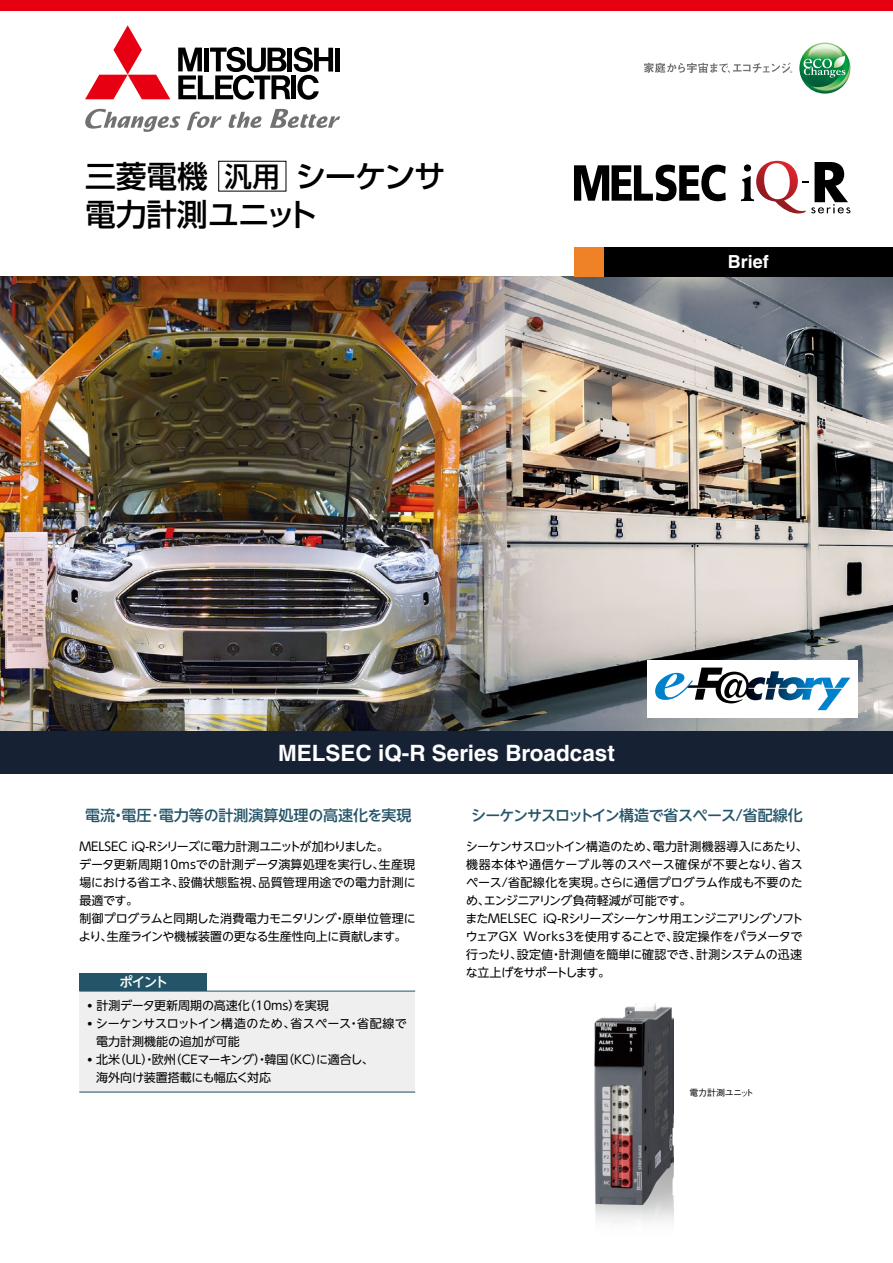
<style>
.page{position:relative;width:893px;height:1263px;background:#fff}
.page>*{position:absolute;margin:0;border:0;box-sizing:border-box;transform-origin:0 0}
.t1{font:500 30.75px/38.1px "Shin Go Pro";letter-spacing:-.005em;color:#000}
.t2{font:700 22.5px "Helvetica LT Std";color:#fff}
.t3{font:700 18px "Helvetica LT Std";color:#fff}
.t4{font:500 15px "UD Shin Go NT Pro";letter-spacing:-.06em;color:#245468}
.t5{font:500 15px "UD Shin Go NT Pro";letter-spacing:-.01em;color:#245468}
.t6{font:500 13.5px "UD Shin Go NT Pro";color:#fff}
.t7{font:12px/18px "UD Shin Go NT Pro";letter-spacing:-.01em;color:#000}
.t8{font:500 9px "Gothic BBB Pro";letter-spacing:-.03em;color:#000}
.s1{font-size:27.9px}
.s2{font-family:"Helvetica LT Std"}
</style>
<div class="page">
<svg style="left:187px;top:112px;width:35px;height:18px"></svg>
<svg style="left:270px;top:109px;width:70px;height:19px"></svg>
<svg style="left:85px;top:109px;width:95px;height:23px"></svg>
<svg style="left:229px;top:112px;width:33px;height:16px"></svg>
<svg style="left:85px;top:25px;width:85px;height:74px"></svg>
<div style="left:335px;top:48px;width:5px;height:24px;background:#000"></div>
<svg style="left:178px;top:47px;width:155px;height:53px"></svg>
<img style="left:799px;top:43px;width:51px;height:51px">
<svg style="left:804px;top:56px;width:41px;height:22px"></svg>
<svg style="left:644px;top:63px;width:148px;height:10px"></svg>
<img style="left:0;top:276px;width:893px;height:455px">
<div style="left:647px;top:660px;width:211px;height:58px;background:#fff"></div>
<svg style="left:655px;top:668px;width:195px;height:42px"></svg>
<img style="left:594px;top:1004px;width:79px;height:219px">
<div style="left:0;top:731px;width:893px;height:43px;background:#162134"></div>
<div style="left:604px;top:247px;width:289px;height:29px;background:#000"></div>
<div style="left:574px;top:247px;width:30px;height:29px;background:#ef8127"></div>
<svg style="left:574px;top:165px;width:152px;height:36px"></svg>
<svg style="left:741px;top:161px;width:109px;height:52px"></svg>
<div style="left:79px;top:973px;width:128px;height:18px;background:#245468"></div>
<div style="left:79px;top:991px;width:336px;height:101px;background:#efefef"></div>
<hr style="left:79px;top:991px;width:128px;height:1px;background:#245468">
<hr style="left:207px;top:991px;width:208px;height:1px;background:#245468">
<hr style="left:79px;top:1092px;width:128px;height:1px;background:#245468">
<hr style="left:207px;top:1092px;width:208px;height:1px;background:#245468">
<div style="left:0;top:0;width:893px;height:10px;background:#e60012"></div>
<h1 class="t1" style="left:85px;top:153px;width:362px">三菱電機 <span class="s1">汎用</span> シーケンサ電力計測ユニット</h1>
<h3 class="t3" style="left:728px;top:250px;width:42px">Brief</h3>
<h2 class="t2" style="left:278px;top:739px;width:338px">MELSEC iQ-R Series Broadcast</h2>
<p class="t5" style="left:85px;top:803px;width:328px">電流・電圧･電力等の計測演算処理の高速化を実現</p>
<p class="t7" style="left:79px;top:837px;width:338px">MELSEC iQ-Rシリーズに電力計測ユニットが加わりました。<br>データ更新周期10msでの計測データ演算処理を実行し、生産現場における省エネ、設備状態監視、品質管理用途での電力計測に最適です。<br>制御プログラムと同期した消費電力モニタリング・原単位管理により、生産ラインや機械装置の更なる生産性向上に貢献します。</p>
<p class="t6" style="left:119px;top:971px;width:50px">ポイント</p>
<p class="t7" style="left:88px;top:996px;width:242px"><span class="s2">•</span> 計測データ更新周期の高速化（10ms）を実現</p>
<p class="t7" style="left:96px;top:1014px;width:312px;text-indent:-8px"><span class="s2">•</span> シーケンサスロットイン構造のため、省スペース・省配線で電力計測機能の追加が可能</p>
<p class="t7" style="left:96px;top:1050px;width:279px;text-indent:-8px"><span class="s2">•</span> 北米（UL）・欧州（CEマーキング）・韓国（KC）に適合し、海外向け装置搭載にも幅広く対応</p>
<p class="t4" style="left:471px;top:803px;width:333px">シーケンサスロットイン構造で省スペース/省配線化</p>
<p class="t7" style="left:465px;top:837px;width:344px">シーケンサスロットイン構造のため、電力計測機器導入にあたり、機器本体や通信ケーブル等のスペース確保が不要となり、省スペース/省配線化を実現。さらに通信プログラム作成も不要のため、エンジニアリング負荷軽減が可能です。<br>またMELSEC iQ-Rシリーズシーケンサ用エンジニアリングソフトウェアGX Works3を使用することで、設定操作をパラメータで行ったり、設定値・計測値を簡単に確認でき、計測システムの迅速な立上げをサポートします。</p>
<p class="t8" style="left:690px;top:1085px;width:66px">電力計測ユニット</p>
</div>
